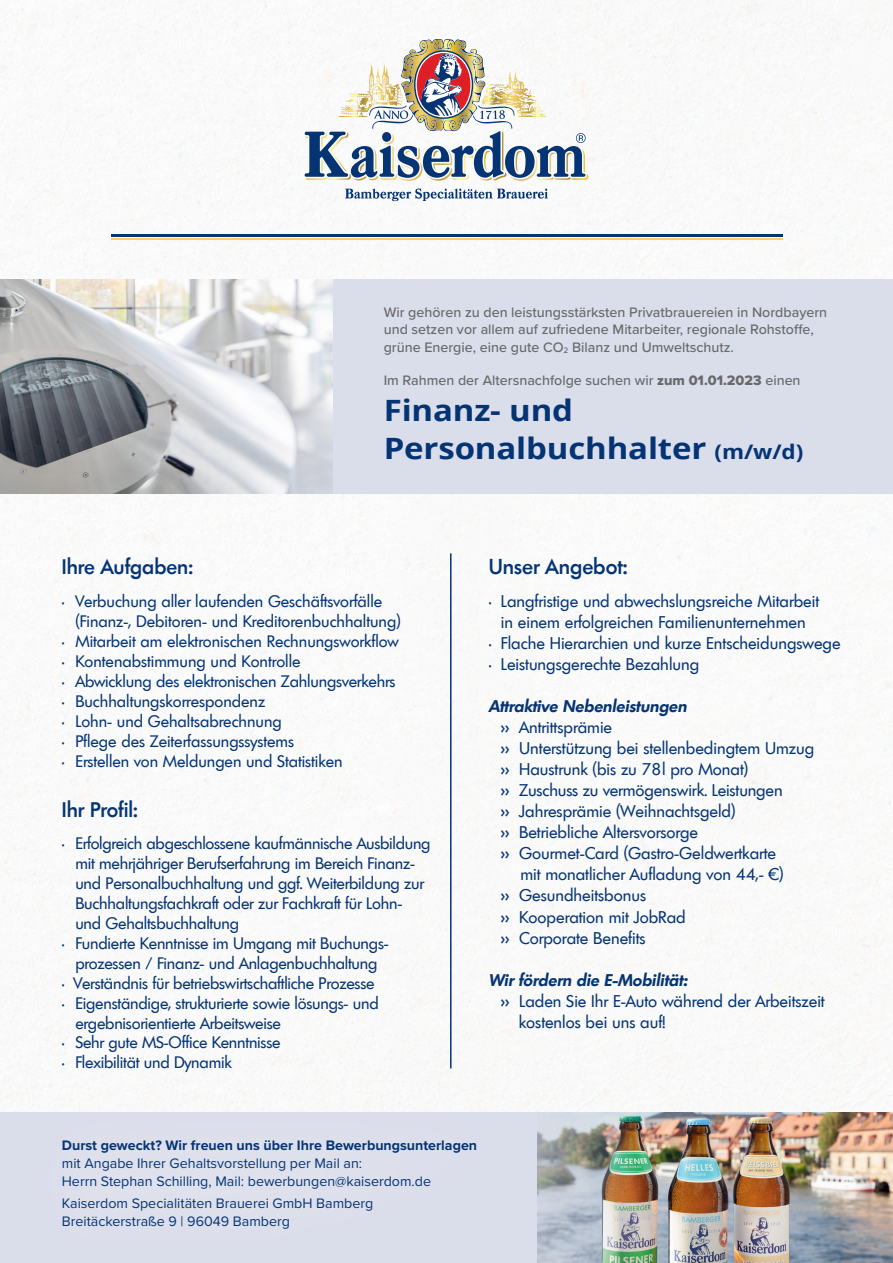
<style>
.page{position:relative;width:893px;height:1263px;background:#fff}
.page>*{position:absolute;margin:0;border:0;box-sizing:border-box;transform-origin:0 0}
.t1{font:700 29.4px/37.5px "Open Sans";letter-spacing:-.005em;color:#053474;scale:1.12 1}
.t2{font:500 21px "Limerick";color:#053474}
.t3{font:500 20.55px "Limerick";color:#053474}
.t4{font:16.5px/21px "Limerick";color:#053474;text-align:center}
.t5{font:italic 600 16.5px "Limerick";color:#053474}
.t6{font:16.2px/20px "Limerick";letter-spacing:-.01em;color:#053474}
.t7{font:500 14.25px/17.2px "Proxima Nova";color:#69696c}
.t8{font:14.25px/17.7px "Proxima Nova";color:#053474}
.t9{font:700 14.25px "Proxima Nova";color:#053474}
.s1{font-family:"Proxima Nova Extrabld";font-weight:400}
.s2{font-size:20.1px}
.s3{font-weight:500}
</style>
<div class="page">
<img style="left:0;top:0;width:893px;height:1263px">
<div style="left:1px;top:1112px;width:892px;height:151px;background:#daddea"></div>
<div style="left:1px;top:279px;width:892px;height:214px;background:#daddea"></div>
<hr style="left:111px;top:234px;width:671px;height:2px;background:#053474">
<hr style="left:111px;top:239px;width:671px;height:1px;background:#f3d269">
<svg style="left:345px;top:188px;width:203px;height:13px"></svg>
<svg style="left:305px;top:39px;width:283px;height:142px"></svg>
<hr style="left:450px;top:553px;width:2px;height:515px;background:#053474">
<img style="left:0;top:279px;width:332px;height:214px">
<img style="left:537px;top:1112px;width:356px;height:151px">
<div style="left:11px;top:1087px;width:510px;height:176px;background:#fff;opacity:.96"></div>
<p class="t3" style="left:62px;top:553px;width:132px">Ihre Aufgaben:</p>
<p class="t7" style="left:384px;top:303px;width:445px">Wir gehören zu den leistungsstärksten Privatbrauereien in Nordbayern und setzen vor allem auf zufriedene Mitarbeiter, regionale Rohstoffe, grüne Energie, eine gute CO<sub>2</sub> Bilanz und Umweltschutz.</p>
<p class="t7" style="left:384px;top:371px;width:418px">Im Rahmen der Altersnachfolge suchen wir <span class="s1">zum 01.01.2023</span> einen</p>
<h1 class="t1" style="left:384px;top:391px;width:376px">Finanz- und<br>Personalbuchhalter <span class="s2">(m/w/d)</span></h1>
<p class="t2" style="left:489px;top:553px;width:140px">Unser Angebot:</p>
<p class="t6" style="left:75px;top:591px;width:327px;text-indent:-13px">• Verbuchung aller laufenden Geschäftsvorfälle (Finanz-, Debitoren- und Kreditorenbuchhaltung)</p>
<p class="t6" style="left:62px;top:631px;width:338px">• Mitarbeit am elektronischen Rechnungsworkflow</p>
<p class="t6" style="left:62px;top:651px;width:240px">• Kontenabstimmung und Kontrolle</p>
<p class="t6" style="left:62px;top:671px;width:335px">• Abwicklung des elektronischen Zahlungsverkehrs</p>
<p class="t6" style="left:62px;top:691px;width:205px">• Buchhaltungskorrespondenz</p>
<p class="t6" style="left:62px;top:711px;width:221px">• Lohn- und Gehaltsabrechnung</p>
<p class="t6" style="left:62px;top:731px;width:234px">• Pflege des Zeiterfassungssystems</p>
<p class="t6" style="left:62px;top:751px;width:282px">• Erstellen von Meldungen und Statistiken</p>
<p class="t3" style="left:62px;top:797px;width:77px">Ihr Profil:</p>
<p class="t6" style="left:75px;top:833px;width:357px;text-indent:-13px">• Erfolgreich abgeschlossene kaufmännische Ausbildung mit mehrjähriger Berufserfahrung im Bereich Finanz&shy;und Personalbuchhaltung und ggf. Weiterbildung zur Buchhaltungsfachkraft oder zur Fachkraft für Lohn&shy;und Gehaltsbuchhaltung</p>
<p class="t6" style="left:62px;top:933px;width:328px;text-align:center">• Fundierte Kenntnisse im Umgang mit Buchungs&shy;prozessen / Finanz- und Anlagenbuchhaltung</p>
<p class="t6" style="left:62px;top:973px;width:314px">• Verständnis für betriebswirtschaftliche Prozesse</p>
<p class="t6" style="left:75px;top:993px;width:305px;text-indent:-13px">• Eigenständige, strukturierte sowie lösungs- und ergebnisorientierte Arbeitsweise</p>
<p class="t6" style="left:62px;top:1033px;width:220px">• Sehr gute MS-Office Kenntnisse</p>
<p class="t6" style="left:62px;top:1052px;width:171px">• Flexibilität und Dynamik</p>
<p class="t4" style="left:489px;top:591px;width:332px">• Langfristige und abwechslungsreiche Mitarbeit in einem erfolgreichen Familienunternehmen</p>
<p class="t4" style="left:489px;top:633px;width:353px">• Flache Hierarchien und kurze Entscheidungswege</p>
<p class="t4" style="left:489px;top:654px;width:212px">• Leistungsgerechte Bezahlung</p>
<p class="t5" style="left:489px;top:696px;width:199px">Attraktive Nebenleistungen</p>
<p class="t4" style="left:501px;top:717px;width:113px"><span class="s3">&gt;&gt;</span> Antrittsprämie</p>
<p class="t4" style="left:501px;top:738px;width:315px"><span class="s3">&gt;&gt;</span> Unterstützung bei stellenbedingtem Umzug</p>
<p class="t4" style="left:501px;top:759px;width:249px"><span class="s3">&gt;&gt;</span> Haustrunk (bis zu 78l pro Monat)</p>
<p class="t4" style="left:501px;top:780px;width:283px"><span class="s3">&gt;&gt;</span> Zuschuss zu vermögenswirk. Leistungen</p>
<p class="t4" style="left:501px;top:801px;width:236px"><span class="s3">&gt;&gt;</span> Jahresprämie (Weihnachtsgeld)</p>
<p class="t4" style="left:501px;top:822px;width:199px"><span class="s3">&gt;&gt;</span> Betriebliche Altersvorsorge</p>
<p class="t4" style="left:501px;top:843px;width:277px"><span class="s3">&gt;&gt;</span> Gourmet-Card (Gastro-Geldwertkarte</p>
<p class="t4" style="left:520px;top:864px;width:265px">mit monatlicher Aufladung von 44,- €)</p>
<p class="t4" style="left:501px;top:885px;width:147px"><span class="s3">&gt;&gt;</span> Gesundheitsbonus</p>
<p class="t4" style="left:501px;top:906px;width:186px"><span class="s3">&gt;&gt;</span> Kooperation mit JobRad</p>
<p class="t4" style="left:501px;top:927px;width:146px"><span class="s3">&gt;&gt;</span> Corporate Benefits</p>
<p class="t5" style="left:489px;top:969px;width:200px">Wir fördern die E-Mobilität:</p>
<p class="t4" style="left:501px;top:990px;width:325px"><span class="s3">&gt;&gt;</span> Laden Sie Ihr E-Auto während der Arbeitszeit</p>
<p class="t4" style="left:519px;top:1011px;width:148px">kostenlos bei uns auf!</p>
<p class="t9" style="left:62px;top:1137px;width:417px">Durst geweckt? Wir freuen uns über Ihre Bewerbungsunterlagen</p>
<p class="t8" style="left:62px;top:1154px;width:371px">mit Angabe Ihrer Gehaltsvorstellung per Mail an:<br>Herrn Stephan Schilling, Mail: bewerbungen@kaiserdom.de</p>
<p class="t8" style="left:62px;top:1194px;width:313px">Kaiserdom Specialitäten Brauerei GmbH Bamberg<br>Breitäckerstraße 9 | 96049 Bamberg</p>
</div>
